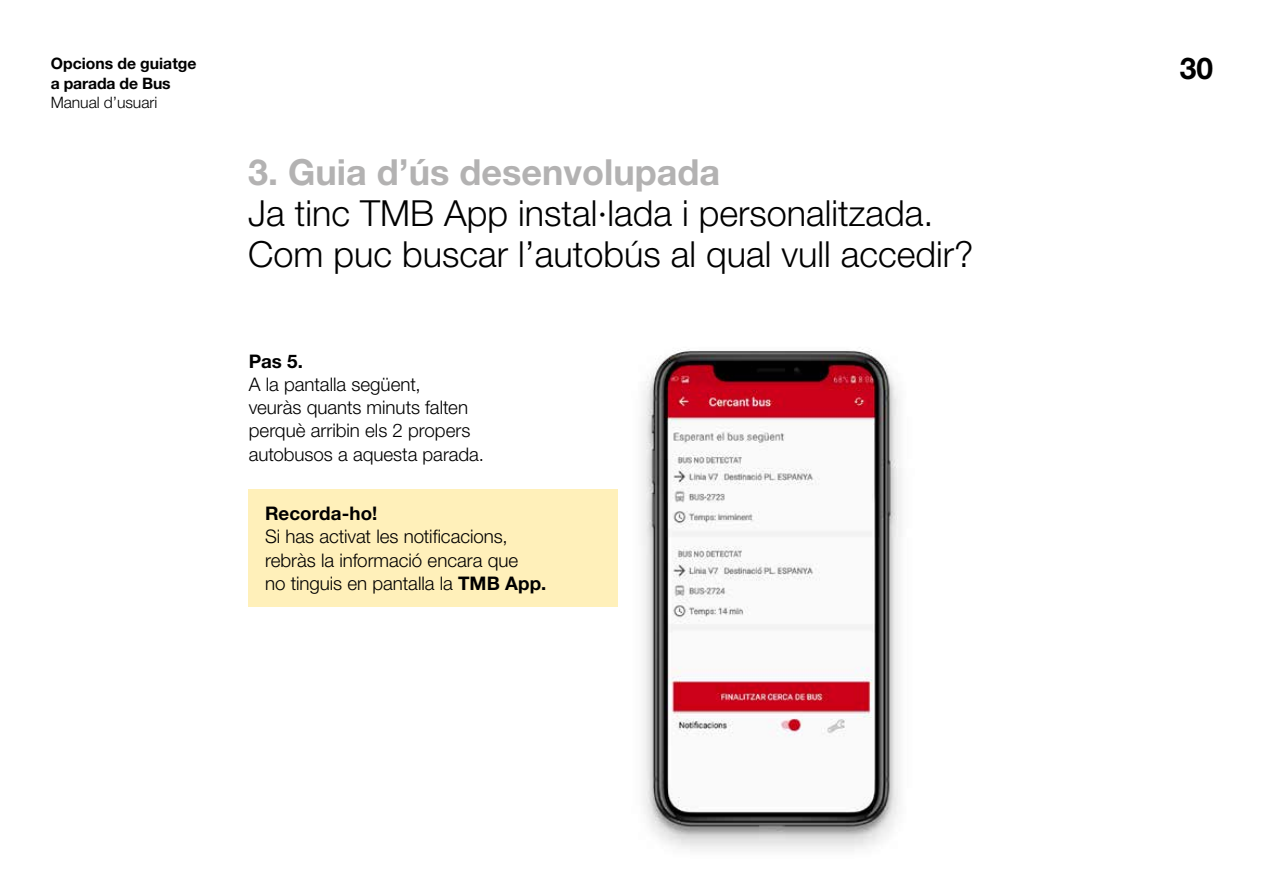
<style>
.page{position:relative;width:1263px;height:893px;background:#fff}
.page>*{position:absolute;margin:0;border:0;box-sizing:border-box;transform-origin:0 0}
.t1{font:300 36px/41.2px "Helvetica Neue LT Std";color:#000}
.t2{font:700 30px "Helvetica Neue LT Std";color:#000}
.t3{font:300 18.75px/23.2px "Helvetica Neue LT Std";color:#000}
.t4{font:700 15.75px/20.1px "Helvetica Neue LT Std";color:#000}
.t5{font:300 15.75px "Helvetica Neue LT Std";letter-spacing:-.005em;color:#000}
.s1{font-weight:700;color:#b3b2b2}
.s2{font-weight:700}
</style>
<div class="page">
<div style="left:248px;top:490px;width:370px;height:117px;background:#fff0ba"></div>
<img style="left:642px;top:347px;width:259px;height:504px">
<p class="t4" style="left:51px;top:52px;width:147px">Opcions de guiatge a parada de Bus</p>
<p class="t5" style="left:51px;top:93px;width:108px">Manual d’usuari</p>
<p class="t1" style="left:248px;top:151px;width:727px"><span class="s1">3. Guia d’ús desenvolupada<br></span>Ja tinc TMB App instal·lada i personalitzada.<br>Com puc buscar l’autobús al qual vull accedir?</p>
<p class="t3" style="left:249px;top:349px;width:237px"><span class="s2">Pas 5.<br></span>A la pantalla següent,<br>veuràs quants minuts falten perquè arribin els 2 propers autobusos a aquesta parada.</p>
<p class="t3" style="left:265px;top:501px;width:283px"><span class="s2">Recorda-ho!<br></span>Si has activat les notificacions, rebràs la informació encara que<br>no tinguis en pantalla la <span class="s2">TMB App.</span></p>
<p class="t2" style="left:1180px;top:50px;width:35px">30</p>
</div>
